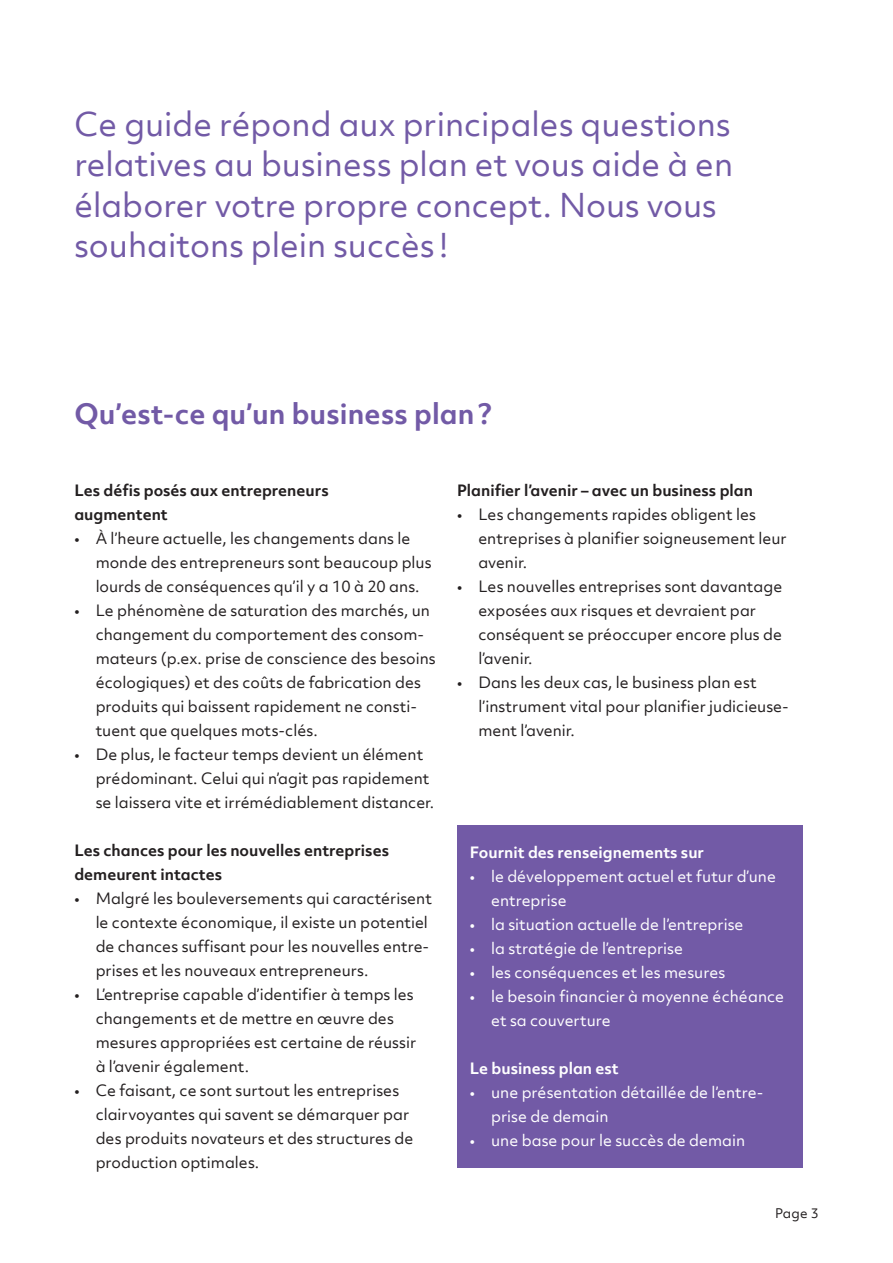
<style>
.page{position:relative;width:893px;height:1263px;background:#fff}
.page>*{position:absolute;margin:0;border:0;box-sizing:border-box;transform-origin:0 0}
.t1{font:31.5px/40.5px "Objektiv Mk 2";color:#725aa6}
.t2{font:700 27px "Objektiv Mk 2";letter-spacing:.005em;color:#725aa6}
.t3{font:15px/24px "Objektiv Mk 2";color:#231f20}
.t4{font:15px/24px "Objektiv Mk 2";color:#fff}
.t5{font:700 15px/24px "Objektiv Mk 2";color:#231f20}
.t6{font:700 15px "Objektiv Mk 2";color:#fff}
.t7{font:12.75px "Objektiv Mk 2";color:#231f20}
</style>
<div class="page">
<div style="left:457px;top:825px;width:346px;height:342px;background:#725aa6"></div>
<h1 class="t1" style="left:74px;top:103px;width:660px">Ce guide répond aux principales questions relatives au business plan et vous aide à en élaborer votre propre concept. Nous vous souhaitons plein succès !</h1>
<h2 class="t2" style="left:74px;top:395px;width:419px">Qu’est-ce qu’un business plan?</h2>
<p class="t5" style="left:74px;top:478px;width:256px">Les défis posés aux entrepreneurs augmentent</p>
<p class="t3" style="left:96px;top:526px;width:337px;text-indent:-21px">• À l’heure actuelle, les changements dans le monde des entrepreneurs sont beaucoup plus lourds de conséquences qu’il y a 10 à 20 ans.</p>
<p class="t3" style="left:96px;top:598px;width:342px;text-indent:-21px">• Le phénomène de saturation des marchés, un changement du comportement des consom&shy;mateurs (p.ex. prise de conscience des besoins écologiques) et des coûts de fabrication des produits qui baissent rapidement ne consti&shy;tuent que quelques mots-clés.</p>
<p class="t3" style="left:96px;top:742px;width:340px;text-indent:-21px">• De plus, le facteur temps devient un élément prédominant. Celui qui n’agit pas rapidement se laissera vite et irrémédiablement distancer.</p>
<p class="t5" style="left:74px;top:838px;width:316px">Les chances pour les nouvelles entreprises demeurent intactes</p>
<p class="t3" style="left:96px;top:886px;width:338px;text-indent:-21px">• Malgré les bouleversements qui caractérisent le contexte économique, il existe un potentiel de chances suffisant pour les nouvelles entre&shy;prises et les nouveaux entrepreneurs.</p>
<p class="t3" style="left:96px;top:982px;width:322px;text-indent:-21px">• L’entreprise capable d’identifier à temps les changements et de mettre en œuvre des mesures appropriées est certaine de réussir à l’avenir également.</p>
<p class="t3" style="left:96px;top:1078px;width:319px;text-indent:-21px">• Ce faisant, ce sont surtout les entreprises clairvoyantes qui savent se démarquer par des produits novateurs et des structures de production optimales.</p>
<p class="t5" style="left:457px;top:478px;width:297px">Planifier l’avenir – avec un business plan</p>
<p class="t3" style="left:478px;top:502px;width:310px;text-indent:-21px">• Les changements rapides obligent les entreprises à planifier soigneusement leur avenir.</p>
<p class="t3" style="left:478px;top:574px;width:305px;text-indent:-21px">• Les nouvelles entreprises sont davantage exposées aux risques et devraient par conséquent se préoccuper encore plus de l’avenir.</p>
<p class="t3" style="left:478px;top:670px;width:312px;text-indent:-21px">• Dans les deux cas, le business plan est l’instrument vital pour planifier judicieuse&shy;ment l’avenir.</p>
<p class="t6" style="left:470px;top:842px;width:236px">Fournit des renseignements sur</p>
<p class="t4" style="left:491px;top:864px;width:286px;text-indent:-21px">• le développement actuel et futur d’une entreprise</p>
<p class="t4" style="left:470px;top:912px;width:275px">• la situation actuelle de l’entreprise</p>
<p class="t4" style="left:470px;top:936px;width:215px">• la stratégie de l’entreprise</p>
<p class="t4" style="left:470px;top:960px;width:257px">• les conséquences et les mesures</p>
<p class="t4" style="left:491px;top:984px;width:294px;text-indent:-21px">• le besoin financier à moyenne échéance et sa couverture</p>
<p class="t6" style="left:470px;top:1058px;width:150px">Le business plan est</p>
<p class="t4" style="left:491px;top:1080px;width:274px;text-indent:-21px">• une présentation détaillée de l’entre&shy;prise de demain</p>
<p class="t4" style="left:470px;top:1128px;width:277px">• une base pour le succès de demain</p>
<p class="t7" style="left:775px;top:1205px;width:45px">Page 3</p>
</div>
